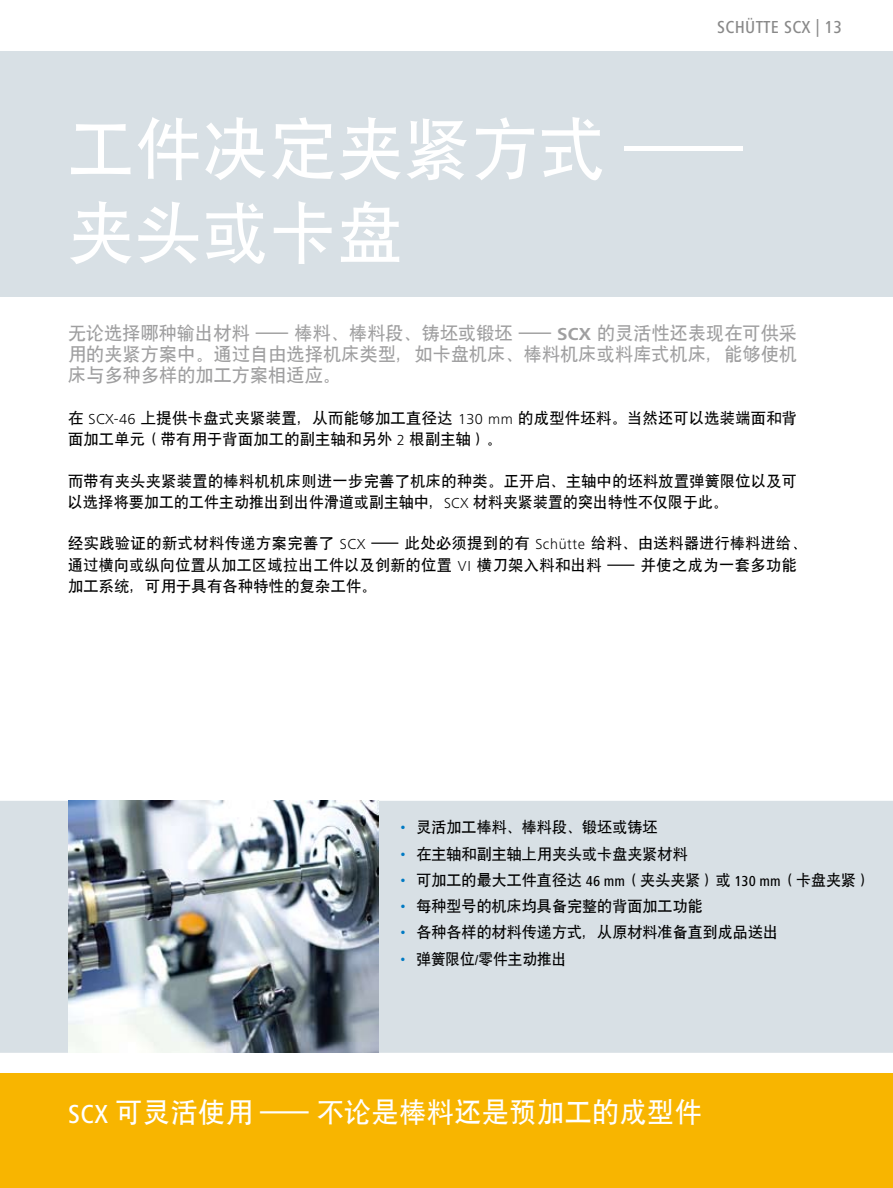
<style>
.page{position:relative;width:893px;height:1188px;background:#fff}
.page>*{position:absolute;margin:0;border:0;box-sizing:border-box;transform-origin:0 0}
.t1{font:66px/84px "SIL Hei Med Jian";letter-spacing:.02em;color:#fff}
.t2{font:27px "SIL Hei Med Jian";letter-spacing:.02em;color:#fff}
.t3{font:18px/21px "SIL Hei Med Jian";letter-spacing:.015em;color:#9f9fa0;text-align:justify}
.t4{font:500 condensed 18px "Frutiger Next LT";letter-spacing:.02em;color:#898989}
.t5{font:15px/21px "SIL Hei Med Jian";letter-spacing:.02em;color:#000}
.s1{font-family:"Frutiger Next LT";font-weight:700}
.s2{font-family:"Frutiger Next LT";font-weight:300}
.s3{font-family:"Frutiger Next LT";font-weight:500;font-stretch:condensed;color:#007ac3}
.s4{font-family:"Frutiger Next LT";font-weight:500;font-stretch:condensed}
</style>
<div class="page">
<div style="left:0;top:51px;width:893px;height:246px;background:#d8e0e5"></div>
<div style="left:0;top:802px;width:892px;height:250px;background:#d8e0e5"></div>
<div style="left:0;top:801px;width:893px;height:252px;border:2px solid #d8e0e5"></div>
<div style="left:0;top:1074px;width:893px;height:114px;background:#f8b500"></div>
<img style="left:68px;top:801px;width:310px;height:252px">
<p class="t4" style="left:717px;top:17px;width:126px">SCHÜTTE SCX | 13</p>
<h1 class="t1" style="left:68px;top:101px;width:676px">工件决定夹紧方式 —夹头或卡盘</h1>
<p class="t3" style="left:68px;top:321px;width:731px">无论选择哪种输出材料 — 棒料、棒料段、铸坯或锻坯 — <span class="s1">SCX</span> 的灵活性还表现在可供采用的夹紧方案中。通过自由选择机床类型，如卡盘机床、棒料机床或料库式机床，能够使机床与多种多样的加工方案相适应。</p>
<p class="t5" style="left:68px;top:406px;width:730px">在 <span class="s2">SCX-46</span> 上提供卡盘式夹紧装置，从而能够加工直径达 <span class="s2">130 mm</span> 的成型件坯料。当然还可以选装端面和背面加工单元（带有用于背面加工的副主轴和另外 <span class="s2">2</span> 根副主轴）。</p>
<p class="t5" style="left:68px;top:469px;width:730px">而带有夹头夹紧装置的棒料机机床则进一步完善了机床的种类。正开启、主轴中的坯料放置弹簧限位以及可以选择将要加工的工件主动推出到出件滑道或副主轴中，<span class="s2">SCX</span> 材料夹紧装置的突出特性不仅限于此。</p>
<p class="t5" style="left:68px;top:531px;width:730px">经实践验证的新式材料传递方案完善了 <span class="s2">SCX</span> — 此处必须提到的有 <span class="s2">Schütte</span> 给料、由送料器进行棒料进给通过横向或纵向位置从加工区域拉出工件以及创新的位置 <span class="s2">VI</span> 横刀架入料和出料 — 并使之成为一套多功能加工系统，可用于具有各种特性的复杂工件。</p>
<p class="t5" style="left:399px;top:816px;width:260px"><span class="s3">•</span> 灵活加工棒料、棒料段、锻坯或铸坯</p>
<p class="t5" style="left:399px;top:842px;width:290px"><span class="s3">•</span> 在主轴和副主轴上用夹头或卡盘夹紧材料</p>
<p class="t5" style="left:399px;top:868px;width:473px"><span class="s3">•</span> 可加工的最大工件直径达 <span class="s4">46 mm</span>（夹头夹紧）或 <span class="s4">130 mm</span>（卡盘夹紧）</p>
<p class="t5" style="left:399px;top:894px;width:305px"><span class="s3">•</span> 每种型号的机床均具备完整的背面加工功能</p>
<p class="t5" style="left:399px;top:921px;width:380px"><span class="s3">•</span> 各种各样的材料传递方式，从原材料准备直到成品送出</p>
<p class="t5" style="left:399px;top:947px;width:168px"><span class="s3">•</span> 弹簧限位<span class="s4">/</span>零件主动推出</p>
<h2 class="t2" style="left:68px;top:1094px;width:635px"><span class="s4">SCX</span> 可灵活使用 —不论是棒料还是预加工的成型件</h2>
</div>
